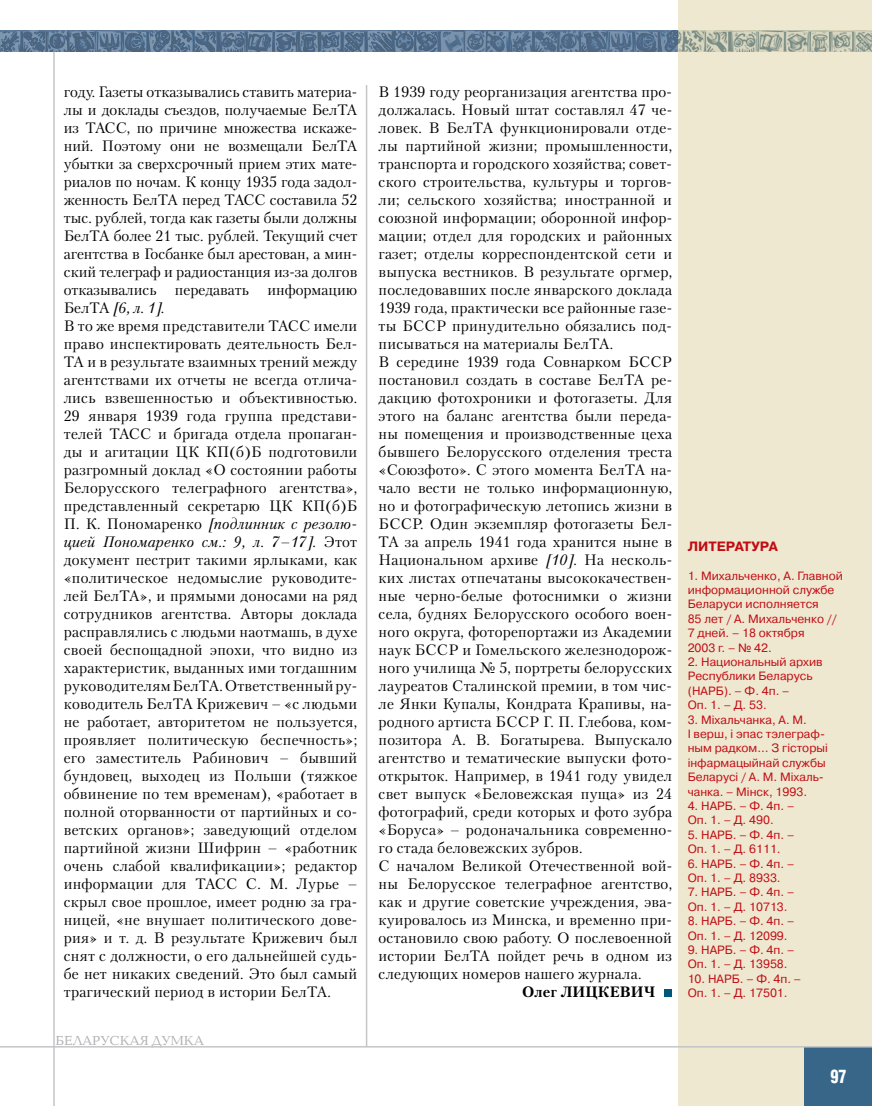
<style>
.page{position:relative;width:872px;height:1106px;background:#fff}
.page>*{position:absolute;margin:0;border:0;box-sizing:border-box;transform-origin:0 0}
.t1{font:700 18px "AG Letterica Cond L";color:#fff;scale:.9 1}
.t2{font:15px/18px "Petersburg C";letter-spacing:.015em;color:#000}
.t3{font:700 15px "Petersburg C";letter-spacing:.015em;color:#000}
.t4{font:13.5px "Baltica C";color:#aeafb2}
.t5{font:700 13.5px "Pragmatica C";color:#c10c13}
.t6{font:12px/14.4px "Pragmatica C";color:#c10c13}
.s1{font-style:italic}
</style>
<div class="page">
<div style="left:678px;top:0;width:194px;height:1106px;background:#efe8d1"></div>
<hr style="left:53px;top:52px;width:2px;height:1054px;background:#c3c5c7">
<hr style="left:366px;top:85px;width:1px;height:961px;background:#c3c5c7">
<div style="left:804px;top:1047px;width:68px;height:59px;background:#386688"></div>
<svg style="left:0;top:31px;width:872px;height:21px;background:#6e8497"></svg>
<hr style="left:0;top:1046px;width:872px;height:1px;background:#c3c5c7">
<div style="left:664px;top:988px;width:8px;height:8px;background:#00567b"></div>
<p class="t2" style="left:64px;top:82px;width:295px">году. Газеты отказывались ставить материа&shy;лы и доклады съездов, получаемые БелТА из ТАСС, по причине множества искаже&shy;ний. Поэтому они не возмещали БелТА убытки за сверхсрочный прием этих мате&shy;риалов по ночам. К концу 1935 года задол&shy;женность БелТА перед ТАСС составила 52 тыс. рублей, тогда как газеты были должны БелТА более 21 тыс. рублей. Текущий счет агентства в Госбанке был арестован, а мин&shy;ский телеграф и радиостанция из-за долгов отказывались передавать информацию БелТА <span class="s1">[6, л. 1].<br></span>В то же время представители ТАСС имели право инспектировать деятельность Бел-ТА и в результате взаимных трений между агентствами их отчеты не всегда отлича&shy;лись взвешенностью и объективностью.<br>29 января 1939 года группа представи&shy;телей ТАСС и бригада отдела пропаган&shy;ды и агитации ЦК КП(б)Б подготовили разгромный доклад «О состоянии работы Белорусского телеграфного агентства», представленный секретарю ЦК КП(б)Б П. К. Пономаренко <span class="s1">[подлинник с резолю&shy;цией Пономаренко см.: 9, л. 7–17].</span> Этот документ пестрит такими ярлыками, как «политическое недомыслие руководите&shy;лей БелТА», и прямыми доносами на ряд сотрудников агентства. Авторы доклада расправлялись с людьми наотмашь, в духе своей беспощадной эпохи, что видно из характеристик, выданных ими тогдашним руководителям БелТА. Ответственный ру&shy;ководитель БелТА Крижевич – «с людьми не работает, авторитетом не пользуется, проявляет политическую беспечность»; его заместитель Рабинович – бывший бундовец, выходец из Польши (тяжкое обвинение по тем временам), «работает в полной оторванности от партийных и со&shy;ветских органов»; заведующий отделом партийной жизни Шифрин – «работник очень слабой квалификации»; редактор информации для ТАСС С. М. Лурье – скрыл свое прошлое, имеет родню за гра&shy;ницей, «не внушает политического дове&shy;рия» и т. д. В результате Крижевич был снят с должности, о его дальнейшей судь&shy;бе нет никаких сведений. Это был самый трагический период в истории БелТА.</p>
<p class="t4" style="left:56px;top:1033px;width:150px">БЕЛАРУСКАЯ ДУМКА</p>
<p class="t2" style="left:378px;top:82px;width:295px">В 1939 году реорганизация агентства про&shy;должалась. Новый штат составлял 47 че&shy;ловек. В БелТА функционировали отде&shy;лы партийной жизни; промышленности, транспорта и городского хозяйства; совет&shy;ского строительства, культуры и торгов&shy;ли; сельского хозяйства; иностранной и союзной информации; оборонной инфор&shy;мации; отдел для городских и районных газет; отделы корреспондентской сети и выпуска вестников. В результате оргмер, последовавших после январского доклада 1939 года, практически все районные газе&shy;ты БССР принудительно обязались под&shy;писываться на материалы БелТА.<br>В середине 1939 года Совнарком БССР постановил создать в составе БелТА ре&shy;дакцию фотохроники и фотогазеты. Для этого на баланс агентства были переда&shy;ны помещения и производственные цеха бывшего Белорусского отделения треста «Союзфото». С этого момента БелТА на&shy;чало вести не только информационную, но и фотографическую летопись жизни в БССР. Один экземпляр фотогазеты Бел-ТА за апрель 1941 года хранится ныне в Национальном архиве <span class="s1">[10].</span> На несколь&shy;ких листах отпечатаны высококачествен&shy;ные черно-белые фотоснимки о жизни села, буднях Белорусского особого воен&shy;ного округа, фоторепортажи из Академии наук БССР и Гомельского железнодорож&shy;ного училища № 5, портреты белорусских лауреатов Сталинской премии, в том чис&shy;ле Янки Купалы, Кондрата Крапивы, на&shy;родного артиста БССР Г. П. Глебова, ком&shy;позитора А. В. Богатырева. Выпускало агентство и тематические выпуски фото&shy;открыток. Например, в 1941 году увидел свет выпуск «Беловежская пуща» из 24 фотографий, среди которых и фото зубра «Боруса» – родоначальника современно&shy;го стада беловежских зубров.<br>С началом Великой Отечественной вой&shy;ны Белорусское телеграфное агентство, как и другие советские учреждения, эва&shy;куировалось из Минска, и временно при&shy;остановило свою работу. О послевоенной истории БелТА пойдет речь в одном из следующих номеров нашего журнала.</p>
<p class="t3" style="left:522px;top:982px;width:134px">Олег Лицкевич</p>
<p class="t5" style="left:687px;top:538px;width:21px">Литература</p>
<p class="t6" style="left:687px;top:568px;width:157px">1. Михальченко, А. Главной информационной службе<br>Беларуси исполняется<br>85 лет / А. Михальченко //<br>7 дней. – 18 октября<br>2003 г. – № 42.</p>
<p class="t6" style="left:687px;top:654px;width:136px">2. Национальный архив<br>Республики Беларусь (НАРБ). – Ф. 4п. –<br>Оп. 1. – Д. 53.</p>
<p class="t6" style="left:687px;top:712px;width:142px">3. Міхальчанка, А. М.<br>І верш, і эпас тэлеграф&shy;ным радком… З гісторыі інфармацыйнай службы<br>Беларусі / А. М. Міхаль&shy;чанка. – Мінск, 1993.</p>
<p class="t6" style="left:687px;top:798px;width:108px">4. НАРБ. – Ф. 4п. –<br>Оп. 1. – Д. 490.</p>
<p class="t6" style="left:687px;top:827px;width:108px">5. НАРБ. – Ф. 4п. –<br>Оп. 1. – Д. 6111.</p>
<p class="t6" style="left:687px;top:856px;width:108px">6. НАРБ. – Ф. 4п. –<br>Оп. 1. – Д. 8933.</p>
<p class="t6" style="left:687px;top:885px;width:108px">7. НАРБ. – Ф. 4п. –<br>Оп. 1. – Д. 10713.</p>
<p class="t6" style="left:687px;top:914px;width:108px">8. НАРБ. – Ф. 4п. –<br>Оп. 1. – Д. 12099.</p>
<p class="t6" style="left:687px;top:942px;width:108px">9. НАРБ. – Ф. 4п. –<br>Оп. 1. – Д. 13958.</p>
<p class="t6" style="left:687px;top:971px;width:115px">10. НАРБ. – Ф. 4п. –<br>Оп. 1. – Д. 17501.</p>
<p class="t1" style="left:830px;top:1065px;width:20px">97</p>
</div>
